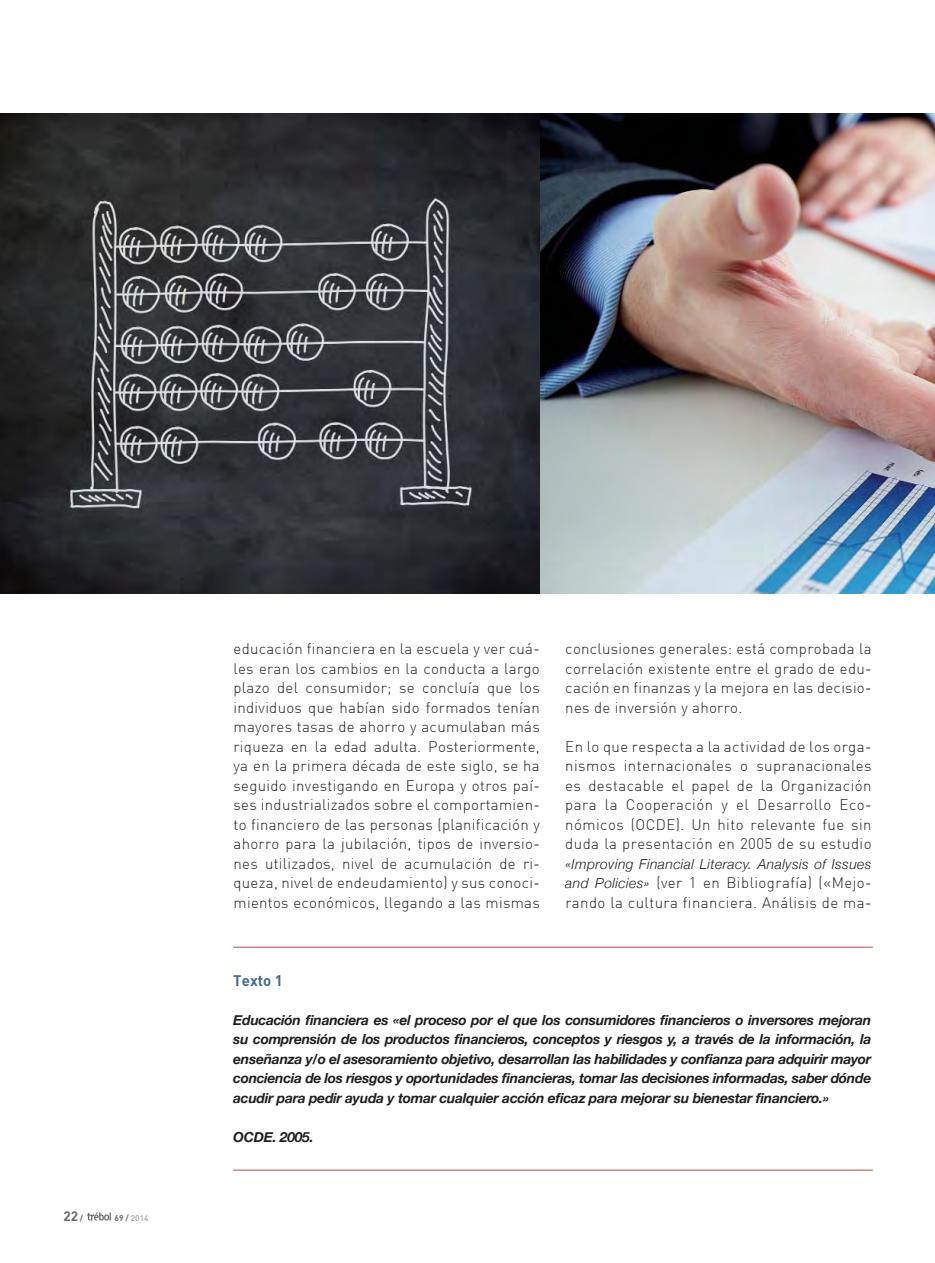
<style>
.page{position:relative;width:935px;height:1263px;background:#fff}
.page>*{position:absolute;margin:0;border:0;box-sizing:border-box;transform-origin:0 0}
.t1{font:300 15px/19.5px "DIN";letter-spacing:.03em;color:#231f20;text-align:justify}
.t2{font:700 15px "DIN";color:#466b8c}
.t3{font:italic 700 13.8px/19.5px "Helvetica Neue";letter-spacing:-.02em;color:#231f20;text-align:justify}
.t4{font:italic 300 13.8px "Helvetica Neue";letter-spacing:.03em;color:#231f20}
.t5{font:700 13.5px "DIN";color:#67686b}
.t6{font:700 8.25px "DIN";color:#aeb0b3}
.s1{font-size:8.25px}
.s2{color:#67686b}
.s3{font-family:"Helvetica Neue";font-style:italic;font-size:13.8px}
</style>
<div class="page">
<svg style="left:87px;top:1212px;width:24px;height:8px"></svg>
<img style="left:0;top:114px;width:935px;height:479px">
<hr style="left:233px;top:946px;width:639px;height:1px;background:#af4a45">
<hr style="left:233px;top:1169px;width:639px;height:1px;background:#af4a45">
<p class="t5" style="left:63px;top:1206px;width:21px">22 <span class="s1">/</span></p>
<p class="t6" style="left:115px;top:1211px;width:36px"><span class="s2">69 /</span> 2014</p>
<p class="t1" style="left:233px;top:639px;width:308px">educación financiera en la escuela y ver cuá&shy;les eran los cambios en la conducta a largo plazo del consumidor; se concluía que los individuos que habían sido formados tenían mayores tasas de ahorro y acumulaban más riqueza en la edad adulta. Posteriormente, ya en la primera década de este siglo, se ha seguido investigando en Europa y otros paí&shy;ses industrializados sobre el comportamien&shy;to financiero de las personas (planificación y ahorro para la jubilación, tipos de inversio&shy;nes utilizados, nivel de acumulación de ri&shy;queza, nivel de endeudamiento) y sus conoci&shy;mientos económicos, llegando a las mismas</p>
<p class="t1" style="left:565px;top:639px;width:308px">conclusiones generales: está comprobada la correlación existente entre el grado de edu&shy;cación en finanzas y la mejora en las decisio&shy;nes de inversión y ahorro.</p>
<p class="t1" style="left:565px;top:736px;width:308px">En lo que respecta a la actividad de los orga&shy;nismos internacionales o supranacionales es destacable el papel de la Organización para la Cooperación y el Desarrollo Eco&shy;nómicos (OCDE). Un hito relevante fue sin duda la presentación en 2005 de su estudio</p>
<p class="t4" style="left:565px;top:855px;width:308px">«Improving Financial Literacy. Analysis of Issues</p>
<p class="t1" style="left:565px;top:873px;width:308px"><span class="s3">and Policies»</span> (ver 1 en Bibliografía) («Mejo&shy;rando la cultura financiera. Análisis de ma-</p>
<p class="t2" style="left:233px;top:970px;width:51px">Texto 1</p>
<p class="t3" style="left:233px;top:1009px;width:639px">Educación financiera es «el proceso por el que los consumidores financieros o inversores mejoran su comprensión de los productos financieros, conceptos y riesgos y, a través de la información, la enseñanza y/o el asesoramiento objetivo, desarrollan las habilidades y confianza para adquirir mayor conciencia de los riesgos y oportunidades financieras, tomar las decisiones informadas, saber dónde acudir para pedir ayuda y tomar cualquier acción eficaz para mejorar su bienestar financiero.»</p>
<p class="t3" style="left:233px;top:1126px;width:82px">OCDE. 2005.</p>
</div>
